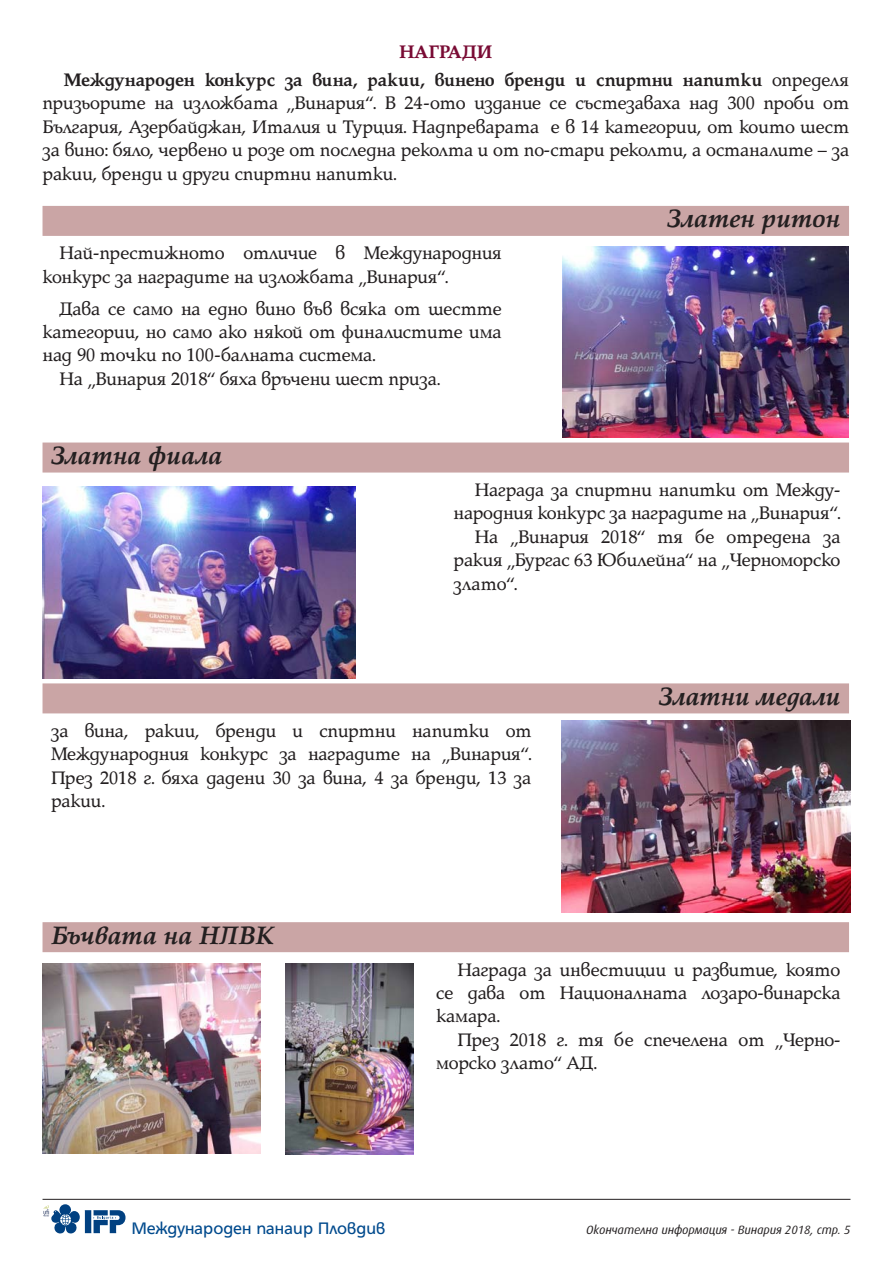
<style>
.page{position:relative;width:893px;height:1263px;background:#fff}
.page>*{position:absolute;margin:0;border:0;box-sizing:border-box;transform-origin:0 0}
.t1{font:italic 700 27px "Platinum Bg";color:#231f20}
.t2{font:19.5px/23.4px "Platinum Bg";letter-spacing:-.01em;color:#231f20;text-align:justify}
.t3{font:700 19.5px/27.6px "Platinum Bg";letter-spacing:-.01em;color:#231f20}
.t4{font:18px "HS Grotesk Bg";color:#004a8d}
.t5{font:italic 12px "Hermes Bg";color:#231f20}
.s1{color:#790b34}
.s2{font-weight:400}
</style>
<div class="page">
<svg style="left:44px;top:1204px;width:82px;height:30px"></svg>
<hr style="left:43px;top:1199px;width:807px;height:1px;background:#231f20">
<img style="left:285px;top:963px;width:128px;height:191px">
<div style="left:43px;top:206px;width:806px;height:30px;background:#caa5a5"></div>
<div style="left:43px;top:442px;width:806px;height:30px;background:#caa5a5"></div>
<div style="left:43px;top:683px;width:806px;height:30px;background:#caa5a5"></div>
<div style="left:43px;top:922px;width:806px;height:30px;background:#caa5a5"></div>
<img style="left:563px;top:246px;width:285px;height:191px">
<img style="left:43px;top:487px;width:312px;height:191px">
<img style="left:561px;top:721px;width:289px;height:191px">
<img style="left:43px;top:963px;width:218px;height:190px">
<p class="t3" style="left:64px;top:38px;width:787px;text-indent:335px"><span class="s1">НАГРАДИ<br></span>Международен конкурс за вина, ракии, винено бренди и спиртни напитки <span class="s2">определя</span></p>
<p class="t2" style="left:43px;top:92px;width:808px">призьорите на изложбата „Винария“. В 24-ото издание се състезаваха над 300 проби от България, Азербайджан, Италия и Турция. Надпреварата е в 14 категории, от които шест за вино: бяло, червено и розе от последна реколта и от по-стари реколти, а останалите – за ракии, бренди и други спиртни напитки.</p>
<h1 class="t1" style="left:667px;top:204px;width:175px">Златен ритон</h1>
<p class="t2" style="left:43px;top:242px;width:461px;text-indent:17px">Най-престижното отличие в Международния конкурс за наградите на изложбата „Винария“.</p>
<p class="t2" style="left:60px;top:297px;width:444px">Дава се само на едно вино във всяка от шестте</p>
<p class="t2" style="left:43px;top:320px;width:461px">категории, но само ако някой от финалистите има</p>
<p class="t2" style="left:43px;top:344px;width:334px">над 90 точки по 100-балната система.</p>
<p class="t2" style="left:60px;top:367px;width:382px">На „Винария 2018“ бяха връчени шест приза.</p>
<h1 class="t1" style="left:51px;top:440px;width:173px">Златна фиала</h1>
<p class="t2" style="left:475px;top:478px;width:364px">Награда за спиртни напитки от Между--</p>
<p class="t2" style="left:454px;top:502px;width:388px">народния конкурс за наградите на „Винария“.</p>
<p class="t2" style="left:475px;top:525px;width:367px">На „Винария 2018“ тя бе отредена за</p>
<p class="t2" style="left:454px;top:548px;width:388px">ракия „Бургас 63 Юбилейна“ на „Черноморско</p>
<p class="t2" style="left:454px;top:572px;width:65px">злато“.</p>
<h1 class="t1" style="left:659px;top:681px;width:183px">Златни медали</h1>
<p class="t2" style="left:51px;top:719px;width:482px">за вина, ракии, бренди и спиртни напитки от Международния конкурс за наградите на „Винария“.<br>През 2018 г. бяха дадени 30 за вина, 4 за бренди, 13 за ракии.</p>
<h1 class="t1" style="left:51px;top:920px;width:225px">Бъчвата на НЛВК</h1>
<p class="t2" style="left:436px;top:958px;width:406px;text-indent:21px">Награда за инвестиции и развитие, която се дава от Националната лозаро-винарска камара.</p>
<p class="t2" style="left:436px;top:1028px;width:405px;text-indent:21px">През 2018 г. тя бе спечелена от „Черно&shy;морско злато“ АД.</p>
<p class="t4" style="left:131px;top:1218px;width:256px">Международен панаир Пловдив</p>
<p class="t5" style="left:586px;top:1223px;width:266px">Окончателна информация - Винария 2018, стр. 5</p>
</div>
